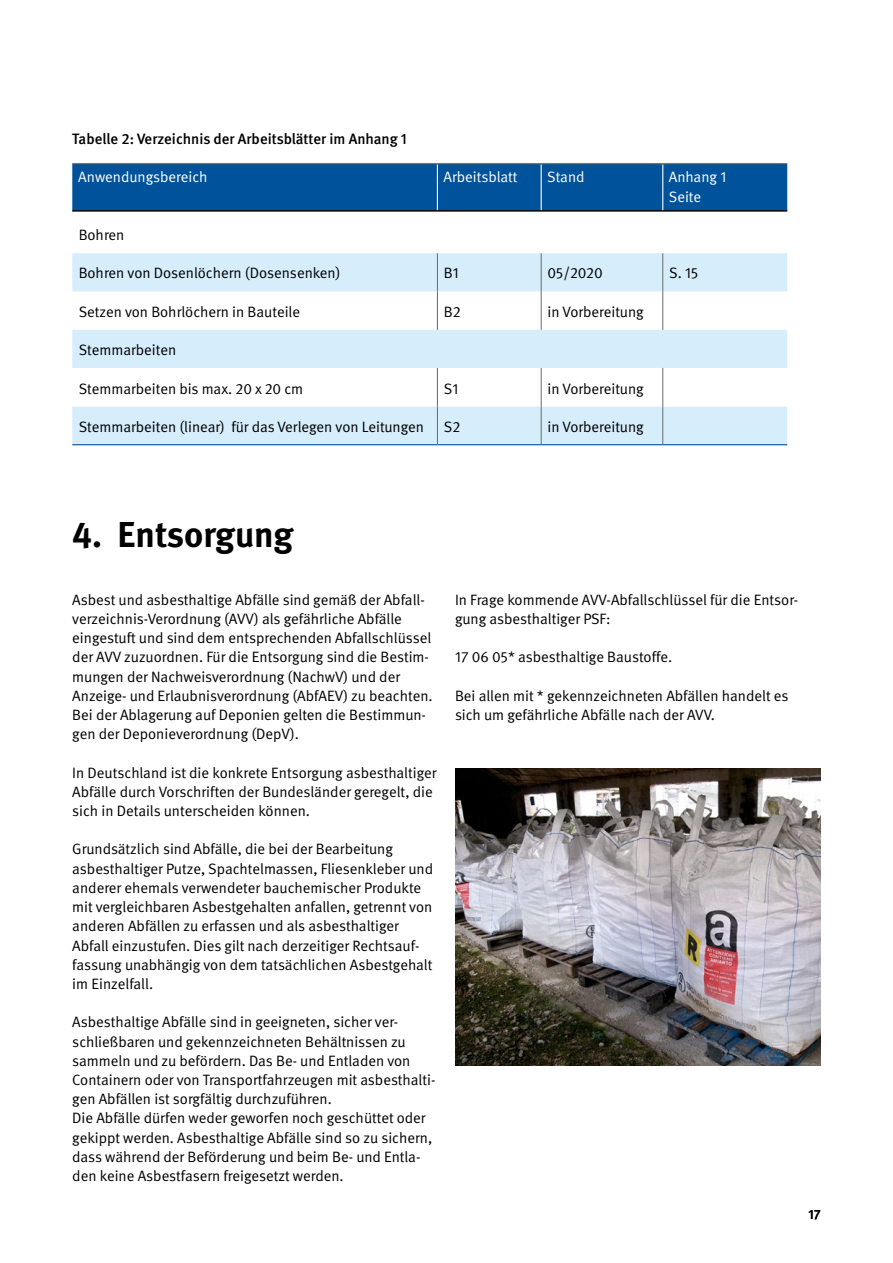
<style>
.page{position:relative;width:893px;height:1263px;background:#fff}
.page>*{position:absolute;margin:0;border:0;box-sizing:border-box;transform-origin:0 0}
.C_-_Überschrift__sch{font:700 36px "DGUV Meta";color:#000}
.Fließtext{font:15px/19.2px "DGUV Meta";color:#000}
.t1{font:15px/19.2px "DGUV Meta";color:#fff}
.Fließtext-2{font:500 15px "DGUV Meta";color:#000}
.t2{font:500 13.5px "DGUV Meta";color:#000}
</style>
<div class="page">
<div style="left:72px;top:164px;width:715px;height:46px;background:#00539b"></div>
<svg style="left:72px;top:253px;width:715px;height:191px;fill:#d6edfc"></svg>
<hr style="left:72px;top:210px;width:365px;height:2px;background:#000">
<hr style="left:437px;top:210px;width:104px;height:2px;background:#000">
<hr style="left:541px;top:210px;width:122px;height:2px;background:#000">
<hr style="left:663px;top:210px;width:124px;height:2px;background:#000">
<hr style="left:437px;top:253px;width:1px;height:38px;background:#676b6d">
<hr style="left:541px;top:253px;width:1px;height:38px;background:#676b6d">
<hr style="left:662px;top:253px;width:1px;height:38px;background:#676b6d">
<hr style="left:437px;top:291px;width:1px;height:39px;background:#676b6d">
<hr style="left:541px;top:291px;width:1px;height:39px;background:#676b6d">
<hr style="left:662px;top:291px;width:1px;height:39px;background:#676b6d">
<hr style="left:437px;top:368px;width:1px;height:39px;background:#676b6d">
<hr style="left:541px;top:368px;width:1px;height:39px;background:#676b6d">
<hr style="left:662px;top:368px;width:1px;height:39px;background:#676b6d">
<hr style="left:437px;top:407px;width:1px;height:37px;background:#676b6d">
<hr style="left:541px;top:407px;width:1px;height:37px;background:#676b6d">
<hr style="left:662px;top:407px;width:1px;height:37px;background:#676b6d">
<hr style="left:437px;top:164px;width:1px;height:46px;background:#fff">
<hr style="left:541px;top:164px;width:1px;height:46px;background:#fff">
<hr style="left:662px;top:164px;width:1px;height:46px;background:#fff">
<hr style="left:72px;top:163px;width:365px;height:1px;background:#59595b">
<hr style="left:437px;top:163px;width:104px;height:1px;background:#59595b">
<hr style="left:541px;top:163px;width:122px;height:1px;background:#59595b">
<hr style="left:663px;top:163px;width:124px;height:1px;background:#59595b">
<hr style="left:72px;top:444px;width:365px;height:1px;background:#00539b">
<hr style="left:437px;top:444px;width:104px;height:1px;background:#00539b">
<hr style="left:541px;top:444px;width:122px;height:1px;background:#00539b">
<hr style="left:663px;top:444px;width:124px;height:1px;background:#00539b">
<img style="left:455px;top:768px;width:366px;height:298px">
<p class="Fließtext-2" style="left:72px;top:130px;width:336px">Tabelle 2: Verzeichnis der Arbeitsblätter im Anhang 1</p>
<p class="t1" style="left:78px;top:168px;width:131px">Anwendungsbereich</p>
<p class="t1" style="left:443px;top:168px;width:76px">Arbeitsblatt</p>
<p class="t1" style="left:547px;top:168px;width:39px">Stand</p>
<p class="t1" style="left:669px;top:168px;width:59px">Anhang 1<br>Seite</p>
<p class="Fließtext" style="left:79px;top:226px;width:47px">Bohren</p>
<p class="Fließtext" style="left:79px;top:264px;width:263px">Bohren von Dosenlöchern (Dosensenken)</p>
<p class="Fließtext" style="left:444px;top:264px;width:16px">B1</p>
<p class="Fließtext" style="left:548px;top:264px;width:57px">05/2020</p>
<p class="Fließtext" style="left:669px;top:264px;width:31px">S. 15</p>
<p class="Fließtext" style="left:79px;top:302px;width:223px">Setzen von Bohrlöchern in Bauteile</p>
<p class="Fließtext" style="left:444px;top:302px;width:18px">B2</p>
<p class="Fließtext" style="left:548px;top:302px;width:98px">in Vorbereitung</p>
<p class="Fließtext" style="left:79px;top:341px;width:99px">Stemmarbeiten</p>
<p class="Fließtext" style="left:79px;top:379px;width:226px">Stemmarbeiten bis max. 20 x 20 cm</p>
<p class="Fließtext" style="left:444px;top:379px;width:16px">S1</p>
<p class="Fließtext" style="left:548px;top:379px;width:98px">in Vorbereitung</p>
<p class="Fließtext" style="left:79px;top:418px;width:347px">Stemmarbeiten (linear) für das Verlegen von Leitungen</p>
<p class="Fließtext" style="left:444px;top:418px;width:18px">S2</p>
<p class="Fließtext" style="left:548px;top:418px;width:98px">in Vorbereitung</p>
<h1 class="C_-_Überschrift__sch" style="left:72px;top:513px;width:223px">4. Entsorgung</h1>
<p class="Fließtext" style="left:72px;top:590px;width:362px">Asbest und asbesthaltige Abfälle sind gemäß der Abfall&shy;verzeichnis-Verordnung (AVV) als gefährliche Abfälle eingestuft und sind dem entsprechenden Abfallschlüssel der AVV zuzuordnen. Für die Entsorgung sind die Bestim&shy;mungen der Nachweisverordnung (NachwV) und der Anzeige- und Erlaubnisverordnung (AbfAEV) zu beachten.<br>Bei der Ablagerung auf Deponien gelten die Bestimmun&shy;gen der Deponieverordnung (DepV).</p>
<p class="Fließtext" style="left:72px;top:763px;width:366px">In Deutschland ist die konkrete Entsorgung asbesthaltiger<br>Abfälle durch Vorschriften der Bundesländer geregelt, die sich in Details unterscheiden können.</p>
<p class="Fließtext" style="left:72px;top:840px;width:362px">Grundsätzlich sind Abfälle, die bei der Bearbeitung asbesthaltiger Putze, Spachtelmassen, Fliesenkleber und anderer ehemals verwendeter bauchemischer Produkte mit vergleichbaren Asbestgehalten anfallen, getrennt von anderen Abfällen zu erfassen und als asbesthaltiger Abfall einzustufen. Dies gilt nach derzeitiger Rechtsauf&shy;fassung unabhängig von dem tatsächlichen Asbestgehalt im Einzelfall.</p>
<p class="Fließtext" style="left:72px;top:1013px;width:365px">Asbesthaltige Abfälle sind in geeigneten, sicher ver&shy;schließbaren und gekennzeichneten Behältnissen zu sammeln und zu befördern. Das Be- und Entladen von Containern oder von Transportfahrzeugen mit asbesthalti&shy;gen Abfällen ist sorgfältig durchzuführen.<br>Die Abfälle dürfen weder geworfen noch geschüttet oder gekippt werden. Asbesthaltige Abfälle sind so zu sichern, dass während der Beförderung und beim Be- und Entla&shy;den keine Asbestfasern freigesetzt werden.</p>
<p class="Fließtext" style="left:455px;top:590px;width:345px">In Frage kommende AVV-Abfallschlüssel für die Entsor&shy;gung asbesthaltiger PSF:</p>
<p class="Fließtext" style="left:455px;top:648px;width:219px">17 06 05* asbesthaltige Baustoffe.</p>
<p class="Fließtext" style="left:455px;top:686px;width:335px">Bei allen mit * gekennzeichneten Abfällen handelt es sich um gefährliche Abfälle nach der AVV.</p>
<p class="t2" style="left:808px;top:1207px;width:14px">17</p>
</div>
